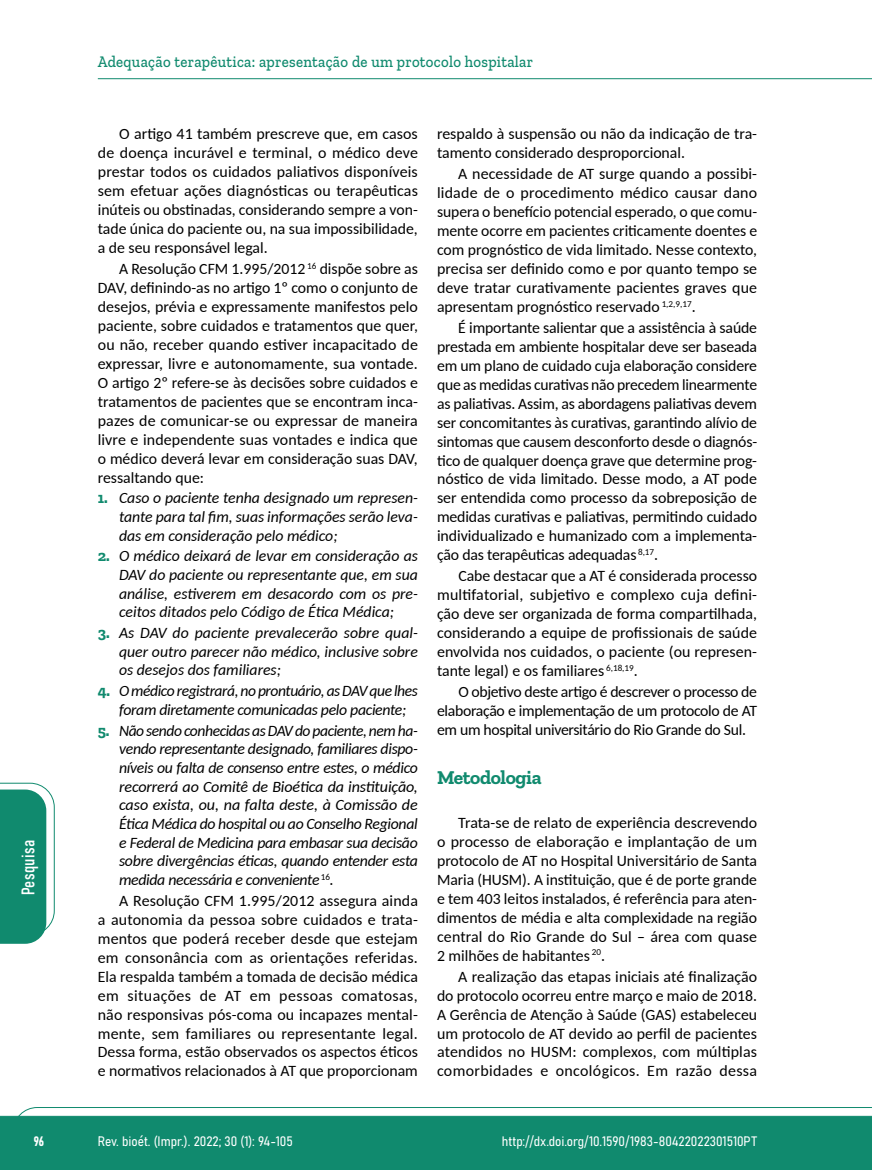
<style>
.page{position:relative;width:872px;height:1170px;background:#fff}
.page>*{position:absolute;margin:0;border:0;box-sizing:border-box;transform-origin:0 0}
.t1{font:700 19.5px "Zilla Slab";letter-spacing:-.02em;color:#108a6e}
.t2{font:18px "Bahnschrift";letter-spacing:.02em;color:#fff}
.t3{font:500 16.5px "Zilla Slab";letter-spacing:.02em;color:#108a6e;scale:.9 1}
.t4{font:15.75px/18.9px "Carlito";color:#000;text-align:justify}
.t5{font:italic 15.75px/18.6px "Carlito";letter-spacing:-.01em;color:#000;text-align:justify}
.t6{font:13.5px "Bahnschrift";color:#fff}
.s1{font-family:"Zilla Slab";font-weight:700;font-style:normal;color:#108a6e}
</style>
<div class="page">
<svg style="left:12px;top:1107px;width:860px;height:62px;background:#2e9880"></svg>
<hr style="left:98px;top:78px;width:774px;height:1px;background:#108a6e">
<svg style="left:0;top:782px;width:55px;height:161px"></svg>
<p class="t2" style="left:15px;top:895px;width:57px;rotate:-90deg">Pesquisa</p>
<p class="t3" style="left:98px;top:53px;width:485px">Adequação terapêutica: apresentação de um protocolo hospitalar</p>
<p class="t4" style="left:98px;top:124px;width:322px;text-indent:21px">O artigo 41 também prescreve que, em casos de doença incurável e terminal, o médico deve prestar todos os cuidados paliativos disponíveis sem efetuar ações diagnósticas ou terapêuticas inúteis ou obstinadas, considerando sempre a von&shy;tade única do paciente ou, na sua impossibilidade, a de seu responsável legal.</p>
<p class="t4" style="left:98px;top:259px;width:321px;text-indent:21px">A Resolução CFM 1.995/2012 <sup>16</sup> dispõe sobre as DAV, definindo-as no artigo 1º como o conjunto de desejos, prévia e expressamente manifestos pelo paciente, sobre cuidados e tratamentos que quer, ou não, receber quando estiver incapacitado de expressar, livre e autonomamente, sua vontade.<br>O artigo 2º refere-se às decisões sobre cuidados e tratamentos de pacientes que se encontram inca&shy;pazes de comunicar-se ou expressar de maneira livre e independente suas vontades e indica que o médico deverá levar em consideração suas DAV, ressaltando que:</p>
<p class="t5" style="left:119px;top:488px;width:300px;text-indent:-21px"><span class="s1">1.</span> Caso o paciente tenha designado um represen&shy;tante para tal fim, suas informações serão leva&shy;das em consideração pelo médico;</p>
<p class="t5" style="left:119px;top:546px;width:300px;text-indent:-21px"><span class="s1">2.</span> O médico deixará de levar em consideração as DAV do paciente ou representante que, em sua análise, estiverem em desacordo com os pre&shy;ceitos ditados pelo Código de Ética Médica;</p>
<p class="t5" style="left:119px;top:623px;width:300px;text-indent:-21px"><span class="s1">3.</span> As DAV do paciente prevalecerão sobre qual&shy;quer outro parecer não médico, inclusive sobre os desejos dos familiares;</p>
<p class="t5" style="left:119px;top:681px;width:300px;text-indent:-21px"><span class="s1">4.</span> O médico registrará, no prontuário, as DAV que lhes foram diretamente comunicadas pelo paciente;</p>
<p class="t5" style="left:119px;top:720px;width:300px;text-indent:-21px"><span class="s1">5.</span> Não sendo conhecidas as DAV do paciente, nem ha&shy;vendo representante designado, familiares dispo&shy;níveis ou falta de consenso entre estes, o médico recorrerá ao Comitê de Bioética da instituição, caso exista, ou, na falta deste, à Comissão de Ética Médica do hospital ou ao Conselho Regional e Federal de Medicina para embasar sua decisão sobre divergências éticas, quando entender esta medida necessária e conveniente <sup>16</sup>.</p>
<p class="t4" style="left:98px;top:890px;width:322px;text-indent:21px">A Resolução CFM 1.995/2012 assegura ainda a autonomia da pessoa sobre cuidados e trata&shy;mentos que poderá receber desde que estejam em consonância com as orientações referidas.<br>Ela respalda também a tomada de decisão médica em situações de AT em pessoas comatosas, não responsivas pós-coma ou incapazes mental&shy;mente, sem familiares ou representante legal.<br>Dessa forma, estão observados os aspectos éticos e normativos relacionados à AT que proporcionam</p>
<p class="t4" style="left:437px;top:124px;width:321px">respaldo à suspensão ou não da indicação de tra&shy;tamento considerado desproporcional.</p>
<p class="t4" style="left:437px;top:164px;width:321px;text-indent:21px">A necessidade de AT surge quando a possibi&shy;lidade de o procedimento médico causar dano supera o benefício potencial esperado, o que comu&shy;mente ocorre em pacientes criticamente doentes e com prognóstico de vida limitado. Nesse contexto, precisa ser definido como e por quanto tempo se deve tratar curativamente pacientes graves que apresentam prognóstico reservado <sup>1,2,9,17</sup>.</p>
<p class="t4" style="left:437px;top:317px;width:321px;text-indent:21px">É importante salientar que a assistência à saúde prestada em ambiente hospitalar deve ser baseada em um plano de cuidado cuja elaboração considere que as medidas curativas não precedem linearmente as paliativas. Assim, as abordagens paliativas devem ser concomitantes às curativas, garantindo alívio de sintomas que causem desconforto desde o diagnós&shy;tico de qualquer doença grave que determine prog&shy;nóstico de vida limitado. Desse modo, a AT pode ser entendida como processo da sobreposição de medidas curativas e paliativas, permitindo cuidado individualizado e humanizado com a implementa&shy;ção das terapêuticas adequadas <sup>8,17</sup>.</p>
<p class="t4" style="left:437px;top:565px;width:322px;text-indent:21px">Cabe destacar que a AT é considerada processo multifatorial, subjetivo e complexo cuja defini&shy;ção deve ser organizada de forma compartilhada, considerando a equipe de profissionais de saúde envolvida nos cuidados, o paciente (ou represen&shy;tante legal) e os familiares <sup>6,18,19</sup>.</p>
<p class="t4" style="left:437px;top:681px;width:321px;text-indent:21px">O objetivo deste artigo é descrever o processo de elaboração e implementação de um protocolo de AT em um hospital universitário do Rio Grande do Sul.</p>
<p class="t1" style="left:437px;top:766px;width:106px">Metodologia</p>
<p class="t4" style="left:437px;top:812px;width:321px;text-indent:21px">Trata-se de relato de experiência descrevendo o processo de elaboração e implantação de um protocolo de AT no Hospital Universitário de Santa Maria (HUSM). A instituição, que é de porte grande e tem 403 leitos instalados, é referência para aten&shy;dimentos de média e alta complexidade na região central do Rio Grande do Sul – área com quase 2 milhões de habitantes <sup>20</sup>.</p>
<p class="t4" style="left:437px;top:966px;width:321px;text-indent:21px">A realização das etapas iniciais até finalização do protocolo ocorreu entre março e maio de 2018.<br>A Gerência de Atenção à Saúde (GAS) estabeleceu um protocolo de AT devido ao perfil de pacientes atendidos no HUSM: complexos, com múltiplas comorbidades e oncológicos. Em razão dessa</p>
<p class="t6" style="left:34px;top:1130px;width:12px">96</p>
<p class="t6" style="left:98px;top:1131px;width:196px">Rev. bioét. (Impr.). 2022; 30 (1): 94-105</p>
<p class="t6" style="left:502px;top:1131px;width:257px">http://dx.doi.org/10.1590/1983-80422022301510PT</p>
</div>
